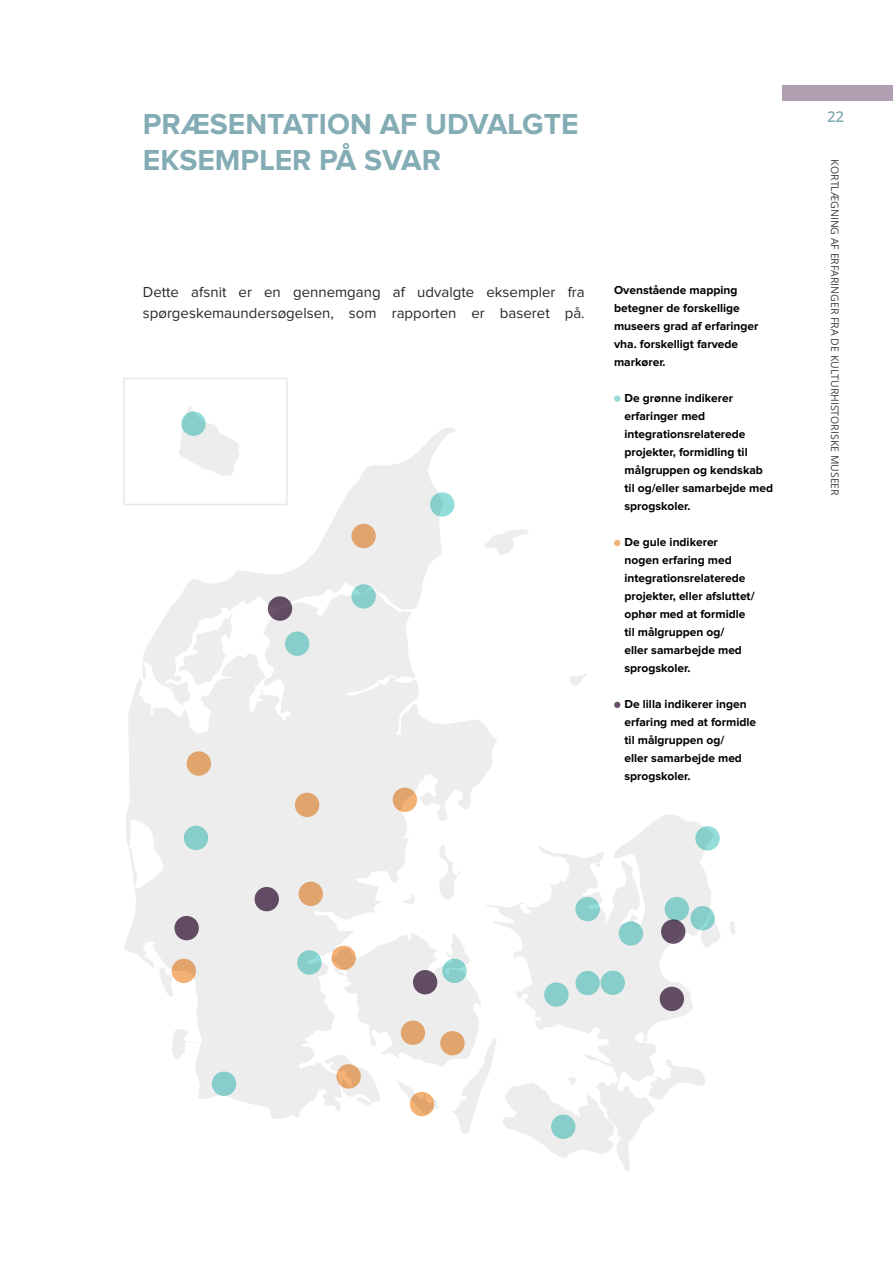
<style>
.page{position:relative;width:893px;height:1263px;background:#fff}
.page>*{position:absolute;margin:0;border:0;box-sizing:border-box;transform-origin:0 0}
.t1{font:700 30px/36px "Proxima Nova";color:#84acb5}
.t2{font:15px/21px "Proxima Nova";color:#292829}
.t3{font:600 15px "Open Sans";color:#84acb5}
.t4{font:700 12px/18px "Proxima Nova";color:#000}
.t5{font:10.5px "Open Sans";color:#414042}
</style>
<div class="page">
<div style="left:614px;top:395px;width:6px;height:7px;background:#92ddd9;border-radius:50%"></div>
<div style="left:123px;top:378px;width:165px;height:127px;border:2px solid #e6e7e8"></div>
<svg style="left:124px;top:427px;width:612px;height:744px"></svg>
<svg style="left:181px;top:411px;width:25px;height:25px"></svg>
<div style="left:430px;top:492px;width:24px;height:25px;background:linear-gradient(to right,#84c9c6,#96e1dd);border-radius:50%"></div>
<div style="left:285px;top:631px;width:24px;height:25px;background:#87cdca;border-radius:50%"></div>
<div style="left:268px;top:596px;width:24px;height:25px;background:#624c63;border-radius:50%"></div>
<div style="left:255px;top:887px;width:24px;height:24px;background:#624c63;border-radius:50%"></div>
<div style="left:174px;top:916px;width:25px;height:24px;background:#624c63;border-radius:50%"></div>
<div style="left:413px;top:970px;width:24px;height:24px;background:#624c63;border-radius:50%"></div>
<div style="left:660px;top:987px;width:24px;height:24px;background:#624c63;border-radius:50%"></div>
<div style="left:661px;top:919px;width:24px;height:25px;background:#624c63;border-radius:50%"></div>
<svg style="left:351px;top:584px;width:25px;height:25px"></svg>
<div style="left:351px;top:524px;width:25px;height:24px;background:#e1a46d;border-radius:50%"></div>
<div style="left:187px;top:751px;width:24px;height:25px;background:#e1a46d;border-radius:50%"></div>
<div style="left:295px;top:793px;width:24px;height:24px;background:#e1a46d;border-radius:50%"></div>
<div style="left:393px;top:788px;width:24px;height:24px;background:linear-gradient(to right,#dda16b,#f3b176);border-radius:50%"></div>
<div style="left:184px;top:826px;width:24px;height:24px;background:#87cdca;border-radius:50%"></div>
<svg style="left:297px;top:950px;width:25px;height:25px"></svg>
<svg style="left:442px;top:959px;width:25px;height:24px"></svg>
<div style="left:212px;top:1071px;width:24px;height:25px;background:#87cdca;border-radius:50%"></div>
<svg style="left:544px;top:982px;width:25px;height:25px"></svg>
<div style="left:601px;top:970px;width:24px;height:25px;background:#87cdca;border-radius:50%"></div>
<div style="left:619px;top:921px;width:24px;height:25px;background:#87cdca;border-radius:50%"></div>
<div style="left:665px;top:897px;width:24px;height:24px;background:#87cdca;border-radius:50%"></div>
<div style="left:695px;top:826px;width:25px;height:24px;background:linear-gradient(to bottom,#89d1ce,#8ed6d2);border-radius:50%"></div>
<div style="left:551px;top:1114px;width:24px;height:25px;background:#87cdca;border-radius:50%"></div>
<svg style="left:690px;top:906px;width:25px;height:24px"></svg>
<svg style="left:575px;top:897px;width:25px;height:24px"></svg>
<div style="left:575px;top:971px;width:25px;height:24px;background:#87cdca;border-radius:50%"></div>
<div style="left:299px;top:882px;width:24px;height:24px;background:#e1a46d;border-radius:50%"></div>
<div style="left:172px;top:959px;width:24px;height:24px;background:linear-gradient(to right,#eead72,#e5a871);border-radius:50%"></div>
<svg style="left:331px;top:946px;width:25px;height:24px"></svg>
<svg style="left:336px;top:1064px;width:25px;height:24px"></svg>
<div style="left:401px;top:1020px;width:24px;height:25px;background:#e1a46d;border-radius:50%"></div>
<div style="left:440px;top:1031px;width:25px;height:24px;background:#e1a46d;border-radius:50%"></div>
<div style="left:410px;top:1092px;width:24px;height:24px;background:linear-gradient(to right,#ecac72,#e7a970);border-radius:50%"></div>
<svg style="left:614px;top:540px;width:6px;height:6px"></svg>
<svg style="left:614px;top:702px;width:6px;height:6px"></svg>
<div style="left:782px;top:85px;width:111px;height:15px;background:#b09eb1"></div>
<h1 class="t1" style="left:143px;top:107px;width:437px">PRÆSENTATION AF UDVALGTE<br>EKSEMPLER PÅ SVAR</h1>
<p class="t2" style="left:143px;top:282px;width:443px">Dette afsnit er en gennemgang af udvalgte eksempler fra spørgeskemaundersøgelsen, som rapporten er baseret på.</p>
<p class="t4" style="left:614px;top:282px;width:146px">Ovenstående mapping betegner de forskellige museers grad af erfaringer vha. forskelligt farvede markører.</p>
<p class="t4" style="left:625px;top:390px;width:150px">De grønne indikerer erfaringer med integrationsrelaterede projekter, formidling til målgruppen og kendskab til og/eller samarbejde med sprogskoler.</p>
<p class="t4" style="left:625px;top:534px;width:132px">De gule indikerer nogen erfaring med integrationsrelaterede projekter, eller afsluttet/ ophør med at formidle til målgruppen og/<br>eller samarbejde med sprogskoler.</p>
<p class="t4" style="left:625px;top:696px;width:133px">De lilla indikerer ingen erfaring med at formidle til målgruppen og/<br>eller samarbejde med sprogskoler.</p>
<p class="t3" style="left:827px;top:106px;width:19px">22</p>
<p class="t5" style="left:842px;top:159px;width:338px;rotate:90deg">KORTLÆGNING AF ERFARINGER FRA DE KULTURHISTORISKE MUSEER</p>
</div>
